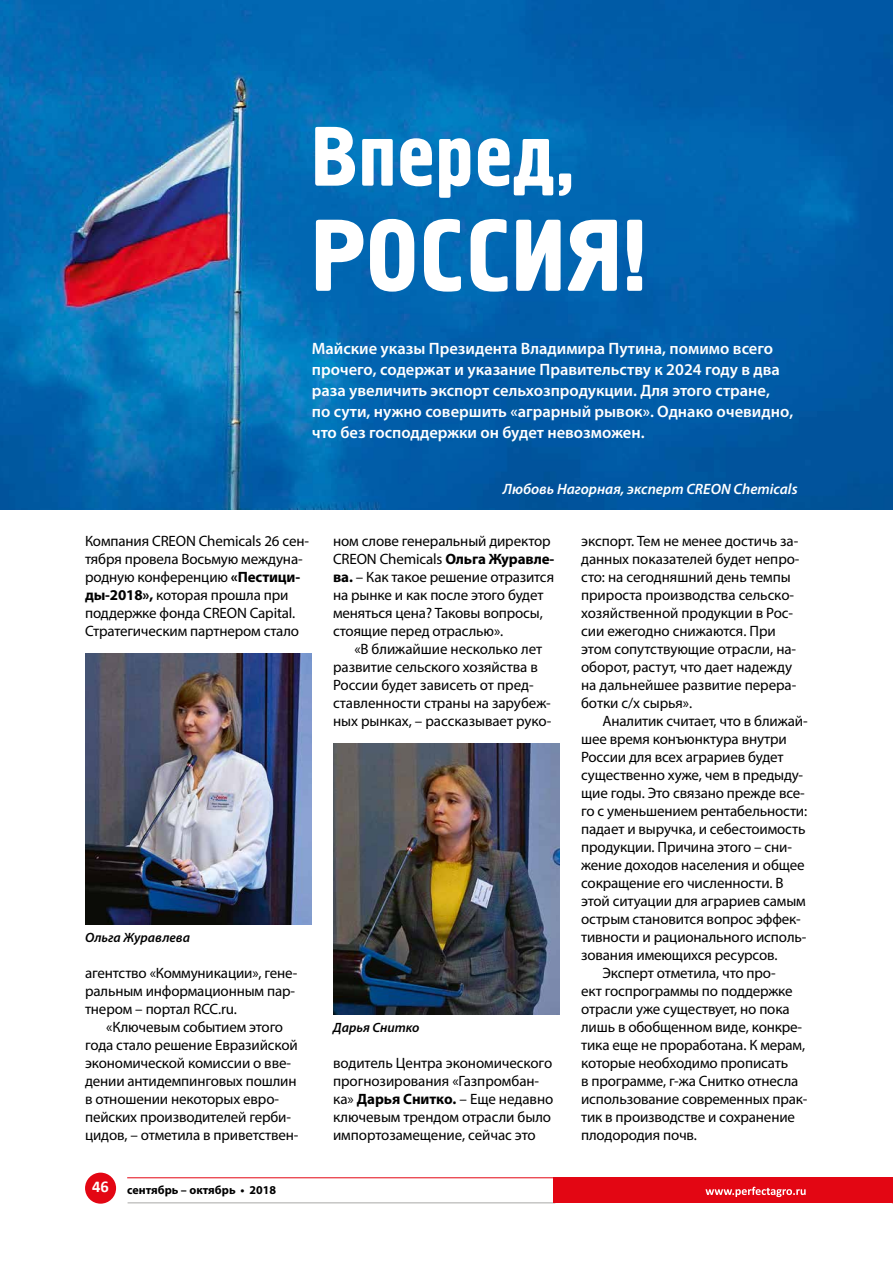
<style>
.page{position:relative;width:893px;height:1263px;background:#fff}
.page>*{position:absolute;margin:0;border:0;box-sizing:border-box;transform-origin:0 0}
.t1{font:101.55px "Hermes";letter-spacing:.01em;color:#fff}
.t2{font:84px "Hermes";letter-spacing:.01em;color:#fff}
.t3{font:600 16.5px/21px "Myriad Pro";color:#fff}
.t4{font:15px/18px "Myriad Pro";letter-spacing:-.01em;color:#000}
.t5{font:italic 600 15px "Myriad Pro";color:#fff}
.t6{font:italic 600 13.5px "Myriad Pro";color:#000}
.t7{font:700 12px "Myriad Pro";color:#000}
.s1{font-weight:700}
.s2{font-family:"Calibri";font-size:16.5px;color:#fff}
</style>
<div class="page">
<hr style="left:128px;top:1202px;width:427px;height:1px;background:#a8a8a7">
<div style="left:553px;top:1177px;width:340px;height:26px;background:#e30613"></div>
<div style="left:85px;top:1172px;width:31px;height:32px;background:#e30613;border-radius:50%"></div>
<hr style="left:127px;top:1177px;width:765px;height:1px;background:#e30613">
<img style="left:0;top:0;width:893px;height:510px">
<img style="left:85px;top:654px;width:227px;height:270px">
<img style="left:333px;top:744px;width:227px;height:270px">
<svg style="left:706px;top:1187px;width:100px;height:10px"></svg>
<h2 class="t2" style="left:312px;top:110px;width:265px">Вперед,</h2>
<h1 class="t1" style="left:312px;top:199px;width:337px">РОССИЯ!</h1>
<p class="t3" style="left:312px;top:338px;width:483px">Майские указы Президента Владимира Путина, помимо всего прочего, содержат и указание Правительству к 2024 году в два раза увеличить экспорт сельхозпродукции. Для этого стране,<br>по сути, нужно совершить «аграрный рывок». Однако очевидно, что без господдержки он будет невозможен.</p>
<p class="t4" style="left:85px;top:531px;width:225px">Компания CREON Chemicals 26 сен&shy;тября провела Восьмую междуна&shy;родную конференцию <span class="s1">«Пестици&shy;ды-2018»,</span> которая прошла при поддержке фонда CREON Capital.<br>Стратегическим партнером стало</p>
<p class="t6" style="left:85px;top:930px;width:106px">Ольга Журавлева</p>
<p class="t4" style="left:85px;top:963px;width:214px">агентство «Коммуникации», гене&shy;ральным информационным пар&shy;тнером – портал RCC.ru.</p>
<p class="t4" style="left:85px;top:1017px;width:215px;text-indent:21px">«Ключевым событием этого года стало решение Евразийской экономической комиссии о вве&shy;дении антидемпинговых пошлин в отношении некоторых евро&shy;пейских производителей герби&shy;цидов, – отметила в приветствен-</p>
<p class="t7" style="left:92px;top:1182px;width:185px"><span class="s2">46</span> сентябрь – октябрь • 2018</p>
<p class="t5" style="left:503px;top:481px;width:296px">Любовь Нагорная, эксперт CREON Chemicals</p>
<p class="t4" style="left:333px;top:531px;width:223px">ном слове генеральный директор<br>CREON Chemicals <span class="s1">Ольга Журавле&shy;ва.</span> – Как такое решение отразится на рынке и как после этого будет меняться цена? Таковы вопросы, стоящие перед отраслью».</p>
<p class="t4" style="left:333px;top:639px;width:220px;text-indent:21px">«В ближайшие несколько лет развитие сельского хозяйства в<br>России будет зависеть от пред&shy;ставленности страны на зарубеж&shy;ных рынках, – рассказывает руко-</p>
<p class="t6" style="left:333px;top:1020px;width:88px">Дарья Снитко</p>
<p class="t4" style="left:333px;top:1053px;width:222px">водитель Центра экономического прогнозирования «Газпромбан&shy;ка» <span class="s1">Дарья Снитко.</span> – Еще недавно ключевым трендом отрасли было импортозамещение, сейчас это</p>
<p class="t4" style="left:581px;top:531px;width:220px">экспорт. Тем не менее достичь за&shy;данных показателей будет непро&shy;сто: на сегодняшний день темпы прироста производства сельско&shy;хозяйственной продукции в Рос&shy;сии ежегодно снижаются. При этом сопутствующие отрасли, на&shy;оборот, растут, что дает надежду на дальнейшее развитие перера&shy;ботки с/х сырья».</p>
<p class="t4" style="left:602px;top:711px;width:207px">Аналитик считает, что в ближай-</p>
<p class="t4" style="left:581px;top:729px;width:207px">шее время конъюнктура внутри</p>
<p class="t4" style="left:581px;top:747px;width:204px">России для всех аграриев будет</p>
<p class="t4" style="left:581px;top:765px;width:224px">существенно хуже, чем в предыду-</p>
<p class="t4" style="left:581px;top:783px;width:225px">щие годы. Это связано прежде все-</p>
<p class="t4" style="left:581px;top:801px;width:228px">го с уменьшением рентабельности:</p>
<p class="t4" style="left:581px;top:819px;width:226px">падает и выручка, и себестоимость</p>
<p class="t4" style="left:581px;top:837px;width:212px">продукции. Причина этого – сни-</p>
<p class="t4" style="left:581px;top:855px;width:225px">жение доходов населения и общее</p>
<p class="t4" style="left:581px;top:873px;width:204px">сокращение его численности. В</p>
<p class="t4" style="left:581px;top:891px;width:226px">этой ситуации для аграриев самым</p>
<p class="t4" style="left:581px;top:909px;width:221px">острым становится вопрос эффек-</p>
<p class="t4" style="left:581px;top:927px;width:227px">тивности и рационального исполь-</p>
<p class="t4" style="left:581px;top:945px;width:198px">зования имеющихся ресурсов.</p>
<p class="t4" style="left:602px;top:963px;width:175px">Эксперт отметила, что про-</p>
<p class="t4" style="left:581px;top:981px;width:213px">ект госпрограммы по поддержке</p>
<p class="t4" style="left:581px;top:999px;width:210px">отрасли уже существует, но пока</p>
<p class="t4" style="left:581px;top:1017px;width:223px">лишь в обобщенном виде, конкре-</p>
<p class="t4" style="left:581px;top:1035px;width:226px">тика еще не проработана. К мерам,</p>
<p class="t4" style="left:581px;top:1053px;width:208px">которые необходимо прописать</p>
<p class="t4" style="left:581px;top:1071px;width:219px">в программе, г-жа Снитко отнесла</p>
<p class="t4" style="left:581px;top:1089px;width:228px">использование современных прак-</p>
<p class="t4" style="left:581px;top:1107px;width:215px">тик в производстве и сохранение</p>
<p class="t4" style="left:581px;top:1125px;width:117px">плодородия почв.</p>
</div>
